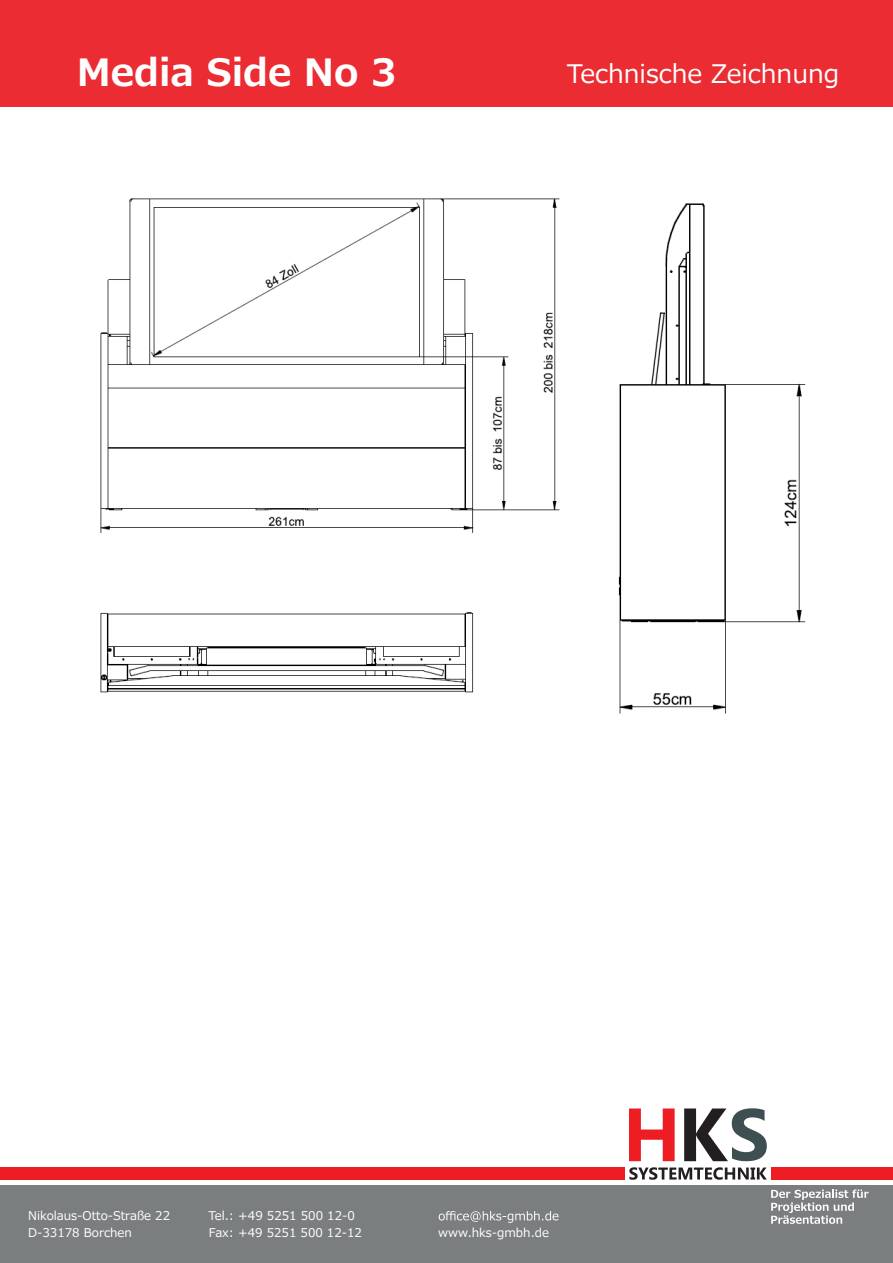
<style>
.page{position:relative;width:893px;height:1263px;background:#fff}
.page>*{position:absolute;margin:0;border:0;box-sizing:border-box;transform-origin:0 0}
.t1{font:700 37.5px "Meiryo";color:#fff}
.t2{font:25.5px "Meiryo";color:#fff}
.t3{font:12px "Meiryo";color:#fff}
</style>
<div class="page">
<div style="left:0;top:0;width:893px;height:106px;background:#eb2c32"></div>
<div style="left:0;top:1185px;width:893px;height:78px;background:#7b7e7f"></div>
<svg style="left:629px;top:1108px;width:46px;height:53px"></svg>
<svg style="left:684px;top:1108px;width:83px;height:53px"></svg>
<svg style="left:629px;top:1167px;width:138px;height:13px"></svg>
<div style="left:771px;top:1167px;width:122px;height:12px;background:#ee1d23"></div>
<div style="left:0;top:1167px;width:625px;height:12px;background:#ee1d23"></div>
<svg style="left:771px;top:1189px;width:98px;height:35px"></svg>
<svg style="left:439px;top:1211px;width:119px;height:12px"></svg>
<img style="left:100px;top:198px;width:706px;height:516px">
<h1 class="t1" style="left:77px;top:46px;width:321px">Media Side No 3</h1>
<h2 class="t2" style="left:567px;top:56px;width:274px">Technische Zeichnung</h2>
<p class="t3" style="left:28px;top:1207px;width:144px">Nikolaus-Otto-Straße 22</p>
<p class="t3" style="left:208px;top:1207px;width:148px">Tel.: +49 5251 500 12-0</p>
<p class="t3" style="left:28px;top:1224px;width:105px">D-33178 Borchen</p>
<p class="t3" style="left:209px;top:1224px;width:154px">Fax: +49 5251 500 12-12</p>
<p class="t3" style="left:438px;top:1224px;width:112px">www.hks-gmbh.de</p>
</div>
